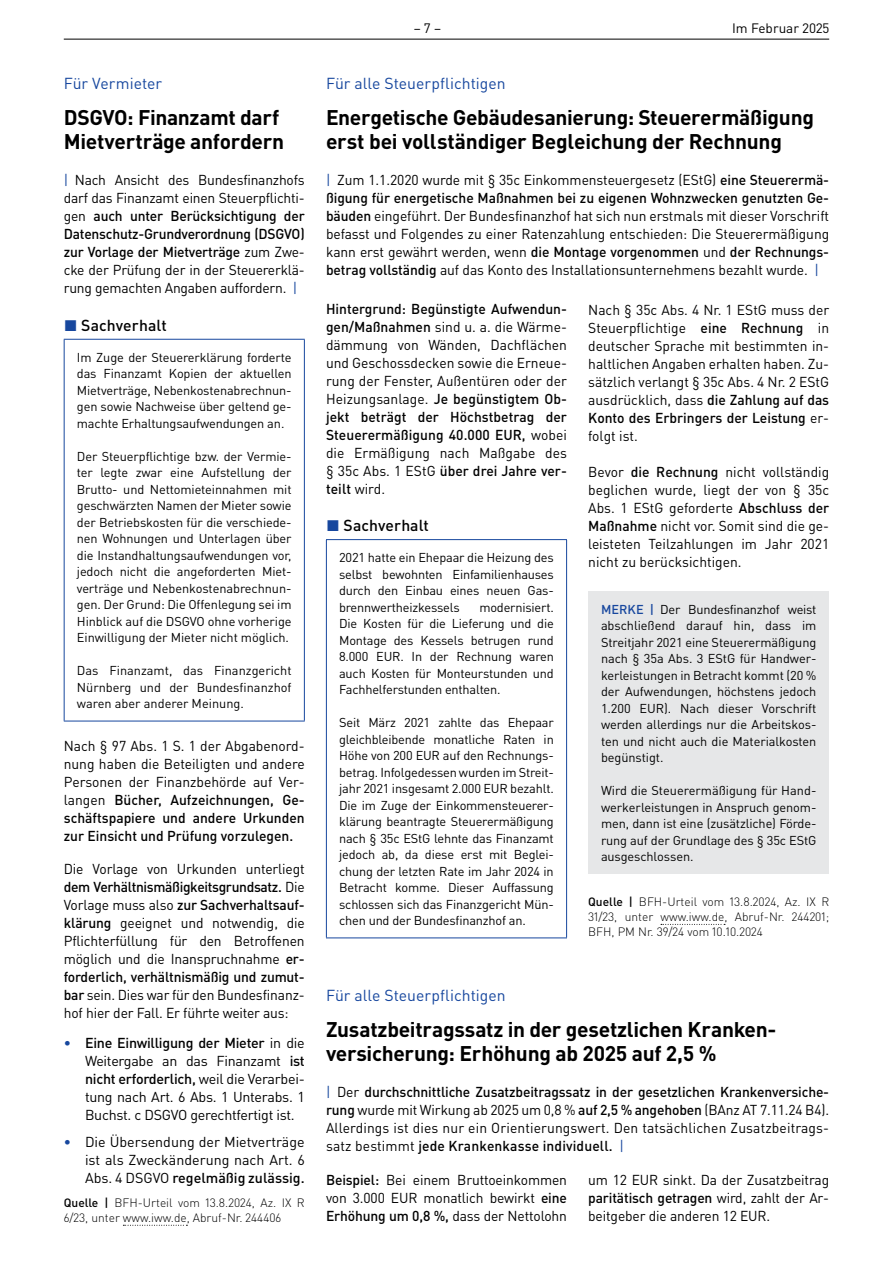
<style>
.page{position:relative;width:893px;height:1263px;background:#fff}
.page>*{position:absolute;margin:0;border:0;box-sizing:border-box;transform-origin:0 0}
.t1{font:700 21px/24px "DIN Pro";letter-spacing:-.015em;color:#000}
.t2{font:15.75px "DIN Pro";color:#17479e}
.t3{font:500 15.75px "DIN Pro";letter-spacing:.005em;color:#000}
.t4{font:14.25px/18px "DIN Pro";letter-spacing:-.005em;color:#000;text-align:justify}
.t5{font:13.5px "DIN Pro";color:#000}
.t6{font:12.75px/16.5px "DIN Pro";letter-spacing:-.01em;color:#000;text-align:justify}
.t7{font:300 12px/15px "DIN Pro";color:#000}
.s1{color:#17479e}
.s2{font-weight:500}
.s3{font-weight:500;color:#17479e}
</style>
<div class="page">
<hr style="left:64px;top:39px;width:765px;height:1px;background:#000">
<svg style="left:123px;top:1225px;width:64px;height:1px"></svg>
<hr style="left:64px;top:339px;width:241px;height:1px;background:#17479e">
<hr style="left:64px;top:340px;width:1px;height:381px;background:#17479e">
<hr style="left:304px;top:340px;width:1px;height:381px;background:#17479e">
<hr style="left:64px;top:721px;width:241px;height:1px;background:#17479e">
<hr style="left:326px;top:539px;width:241px;height:1px;background:#17479e">
<hr style="left:326px;top:540px;width:1px;height:397px;background:#17479e">
<hr style="left:566px;top:540px;width:1px;height:397px;background:#17479e">
<hr style="left:326px;top:937px;width:241px;height:1px;background:#17479e">
<svg style="left:661px;top:924px;width:64px;height:1px"></svg>
<div style="left:588px;top:591px;width:241px;height:283px;background:#e6e7e8"></div>
<p class="t2" style="left:64px;top:73px;width:100px">Für Vermieter</p>
<h1 class="t1" style="left:64px;top:105px;width:222px">DSGVO: Finanzamt darf<br>Mietverträge anfordern</h1>
<p class="t4" style="left:64px;top:171px;width:242px"><span class="s1">|</span> Nach Ansicht des Bundesfinanzhofs darf das Finanzamt einen Steuerpflichti&shy;gen <span class="s2">auch unter Berücksichtigung der Datenschutz-Grundverordnung (DSGVO) zur Vorlage der Mietverträge</span> zum Zwe&shy;cke der Prüfung der in der Steuererklä&shy;rung gemachten Angaben auffordern. <span class="s1">|</span></p>
<p class="t3" style="left:64px;top:314px;width:104px"><span class="s1">◼</span> Sachverhalt</p>
<p class="t6" style="left:77px;top:348px;width:216px">Im Zuge der Steuererklärung forderte das Finanzamt Kopien der aktuellen Mietverträge, Nebenkostenabrechnun&shy;gen sowie Nachweise über geltend ge&shy;machte Erhaltungsaufwendungen an.</p>
<p class="t6" style="left:77px;top:447px;width:216px">Der Steuerpflichtige bzw. der Vermie&shy;ter legte zwar eine Aufstellung der Brutto- und Nettomieteinnahmen mit geschwärzten Namen der Mieter sowie der Betriebskosten für die verschiede&shy;nen Wohnungen und Unterlagen über die Instandhaltungsaufwendungen vor, jedoch nicht die angeforderten Miet&shy;verträge und Nebenkostenabrechnun&shy;gen. Der Grund: Die Offenlegung sei im Hinblick auf die DSGVO ohne vorherige Einwilligung der Mieter nicht möglich.</p>
<p class="t6" style="left:77px;top:662px;width:216px">Das Finanzamt, das Finanzgericht Nürnberg und der Bundesfinanzhof waren aber anderer Meinung.</p>
<p class="t4" style="left:64px;top:736px;width:242px">Nach § 97 Abs. 1 S. 1 der Abgabenord&shy;nung haben die Beteiligten und andere Personen der Finanzbehörde auf Ver&shy;langen <span class="s2">Bücher, Aufzeichnungen, Ge&shy;schäftspapiere und andere Urkunden zur Einsicht und Prüfung vorzulegen.</span></p>
<p class="t4" style="left:64px;top:859px;width:242px">Die Vorlage von Urkunden unterliegt <span class="s2">dem Verhältnismäßigkeitsgrundsatz.</span> Die Vorlage muss also <span class="s2">zur Sachverhaltsauf&shy;klärung</span> geeignet und notwendig, die Pflichterfüllung für den Betroffenen möglich und die Inanspruchnahme <span class="s2">er&shy;forderlich, verhältnismäßig und zumut&shy;bar</span> sein. Dies war für den Bundesfinanz&shy;hof hier der Fall. Er führte weiter aus:</p>
<p class="t4" style="left:85px;top:1033px;width:221px;text-indent:-21px"><span class="s3">•</span> <span class="s2">Eine Einwilligung der Mieter</span> in die Weitergabe an das Finanzamt <span class="s2">ist nicht erforderlich,</span> weil die Verarbei&shy;tung nach Art. 6 Abs. 1 Unterabs. 1<br>Buchst. c DSGVO gerechtfertigt ist.</p>
<p class="t4" style="left:85px;top:1132px;width:221px;text-indent:-21px"><span class="s3">•</span> Die Übersendung der Mietverträge ist als Zweckänderung nach Art. 6<br>Abs. 4 DSGVO <span class="s2">regelmäßig zulässig.</span></p>
<p class="t7" style="left:64px;top:1195px;width:242px"><span class="s2">Quelle |</span> BFH-Urteil vom 13.8.2024, Az. IX R<br>6/23, unter www.iww.de, Abruf-Nr. 244406</p>
<p class="t5" style="left:414px;top:19px;width:29px">– 7 –</p>
<p class="t5" style="left:732px;top:19px;width:99px">Im Februar 2025</p>
<p class="t2" style="left:326px;top:73px;width:181px">Für alle Steuerpflichtigen</p>
<h1 class="t1" style="left:326px;top:105px;width:490px">Energetische Gebäudesanierung: Steuerermäßigung erst bei vollständiger Begleichung der Rechnung</h1>
<p class="t4" style="left:326px;top:171px;width:505px"><span class="s1">|</span> Zum 1.1.2020 wurde mit § 35c Einkommensteuergesetz (EStG) <span class="s2">eine Steuerermä&shy;ßigung für energetische Maßnahmen bei zu eigenen Wohnzwecken genutzten Ge&shy;bäuden</span> eingeführt. Der Bundesfinanzhof hat sich nun erstmals mit dieser Vorschrift befasst und Folgendes zu einer Ratenzahlung entschieden: Die Steuerermäßigung kann erst gewährt werden, wenn <span class="s2">die Montage vorgenommen</span> und <span class="s2">der Rechnungs&shy;betrag vollständig</span> auf das Konto des Installationsunternehmens bezahlt wurde. <span class="s1">|</span></p>
<p class="t4" style="left:326px;top:299px;width:242px"><span class="s2">Hintergrund: Begünstigte Aufwendun&shy;gen/Maßnahmen</span> sind u. a. die Wärme&shy;dämmung von Wänden, Dachflächen und Geschossdecken sowie die Erneue&shy;rung der Fenster, Außentüren oder der Heizungsanlage. <span class="s2">Je begünstigtem Ob&shy;jekt beträgt der Höchstbetrag der Steuerermäßigung 40.000 EUR,</span> wobei die Ermäßigung nach Maßgabe des § 35c Abs. 1 EStG <span class="s2">über drei Jahre ver&shy;teilt</span> wird.</p>
<p class="t3" style="left:326px;top:515px;width:104px"><span class="s1">◼</span> Sachverhalt</p>
<p class="t6" style="left:339px;top:549px;width:216px">2021 hatte ein Ehepaar die Heizung des selbst bewohnten Einfamilienhauses durch den Einbau eines neuen Gas&shy;brennwertheizkessels</p>
<p class="t4" style="left:588px;top:300px;width:242px">Nach § 35c Abs. 4 Nr. 1 EStG muss der Steuerpflichtige <span class="s2">eine Rechnung</span> in deutscher Sprache mit bestimmten in&shy;haltlichen Angaben erhalten haben. Zu&shy;sätzlich verlangt § 35c Abs. 4 Nr. 2 EStG ausdrücklich, dass <span class="s2">die Zahlung auf das Konto des Erbringers der Leistung</span> er&shy;folgt ist.</p>
<p class="t4" style="left:588px;top:462px;width:242px">Bevor <span class="s2">die Rechnung</span> nicht vollständig beglichen wurde, liegt der von § 35c Abs. 1 EStG geforderte <span class="s2">Abschluss der Maßnahme</span> nicht vor. Somit sind die ge&shy;leisteten Teilzahlungen im Jahr 2021 nicht zu berücksichtigen.</p>
<p class="t6" style="left:601px;top:600px;width:217px"><span class="s3">MERKE |</span> Der Bundesfinanzhof weist abschließend darauf hin, dass im Streitjahr 2021 eine Steuerermäßigung nach § 35a Abs. 3 EStG für Handwer&shy;kerleistungen in Betracht kommt (20 % der Aufwendungen, höchstens jedoch 1.200 EUR). Nach dieser Vorschrift werden allerdings nur die Arbeitskos&shy;ten und nicht auch die Materialkosten begünstigt.</p>
<p class="t6" style="left:601px;top:782px;width:217px">Wird die Steuerermäßigung für Hand&shy;werkerleistungen in Anspruch genom&shy;men, dann ist eine (zusätzliche) Förde&shy;rung auf der Grundlage des § 35c EStG ausgeschlossen.</p>
<p class="t7" style="left:588px;top:894px;width:242px;text-align:justify"><span class="s2">Quelle |</span> BFH-Urteil vom 13.8.2024, Az. IX R 31/23, unter www.iww.de, Abruf-Nr. 244201; BFH, PM Nr. 39/24 vom 10.10.2024</p>
<p class="t6" style="left:339px;top:598px;width:216px;text-indent:140px">modernisiert.<br>Die Kosten für die Lieferung und die Montage des Kessels betrugen rund 8.000 EUR. In der Rechnung waren auch Kosten für Monteurstunden und Fachhelferstunden enthalten.</p>
<p class="t6" style="left:339px;top:714px;width:216px">Seit März 2021 zahlte das Ehepaar gleichbleibende monatliche Raten in Höhe von 200 EUR auf den Rechnungs&shy;betrag. Infolgedessen wurden im Streit&shy;jahr 2021 insgesamt 2.000 EUR bezahlt.<br>Die im Zuge der Einkommensteuerer&shy;klärung beantragte Steuerermäßigung nach § 35c EStG lehnte das Finanzamt jedoch ab, da diese erst mit Beglei&shy;chung der letzten Rate im Jahr 2024 in Betracht komme. Dieser Auffassung schlossen sich das Finanzgericht Mün&shy;chen und der Bundesfinanzhof an.</p>
<p class="t2" style="left:326px;top:985px;width:181px">Für alle Steuerpflichtigen</p>
<h1 class="t1" style="left:326px;top:1017px;width:452px">Zusatzbeitragssatz in der gesetzlichen Kranken&shy;versicherung: Erhöhung ab 2025 auf 2,5 %</h1>
<p class="t4" style="left:326px;top:1083px;width:505px"><span class="s1">|</span> Der <span class="s2">durchschnittliche Zusatzbeitragssatz in der gesetzlichen Krankenversiche&shy;rung</span> wurde mit Wirkung ab 2025 um 0,8 % <span class="s2">auf 2,5 % angehoben</span> (BAnz AT 7.11.24 B4).<br>Allerdings ist dies nur ein Orientierungswert. Den tatsächlichen Zusatzbeitrags&shy;satz bestimmt <span class="s2">jede Krankenkasse individuell.</span> <span class="s1">|</span></p>
<p class="t4" style="left:326px;top:1170px;width:242px"><span class="s2">Beispiel:</span> Bei einem Bruttoeinkommen von 3.000 EUR monatlich bewirkt <span class="s2">eine Erhöhung um 0,8 %,</span> dass der Nettolohn</p>
<p class="t4" style="left:588px;top:1171px;width:242px">um 12 EUR sinkt. Da der Zusatzbeitrag <span class="s2">paritätisch getragen</span> wird, zahlt der Ar&shy;beitgeber die anderen 12 EUR.</p>
</div>
